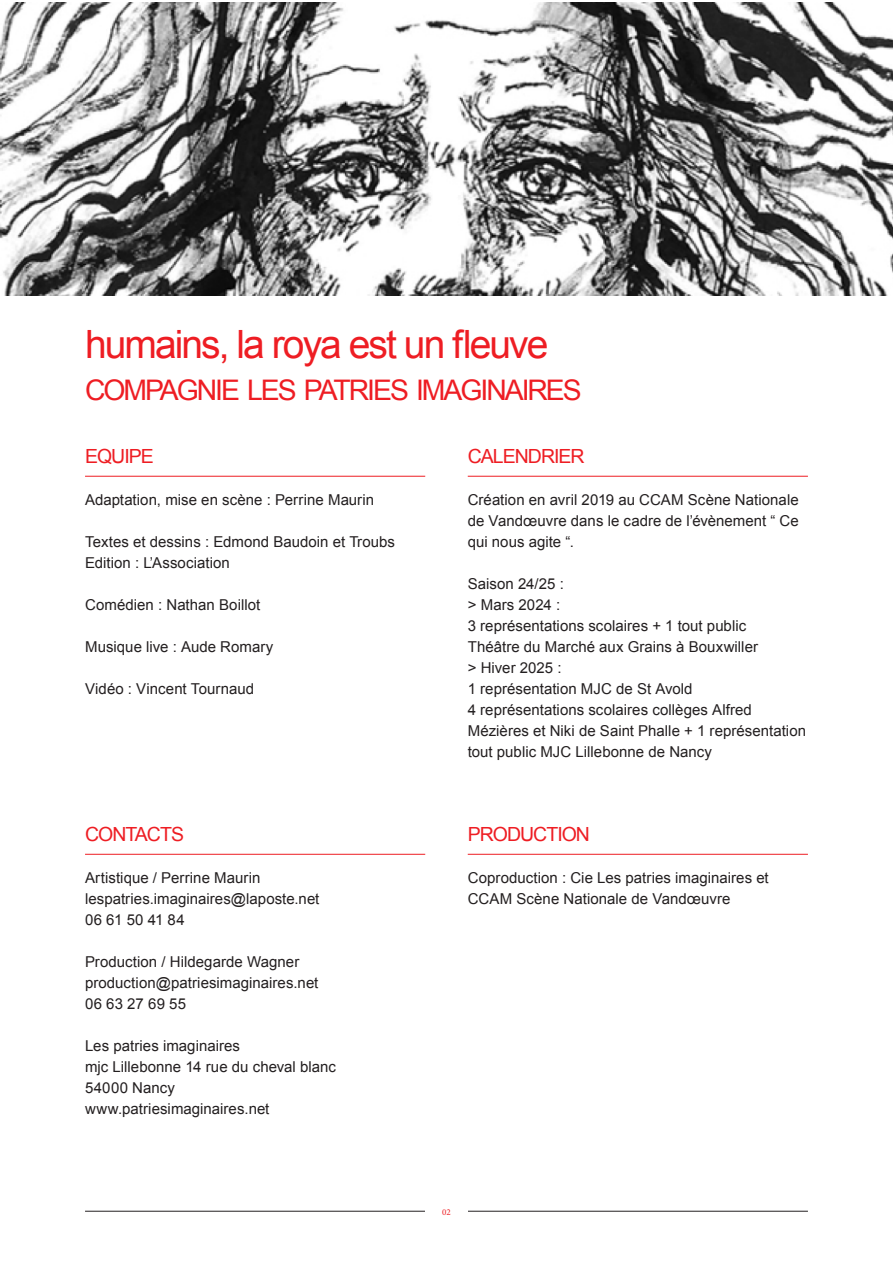
<style>
.page{position:relative;width:893px;height:1263px;background:#fff}
.page>*{position:absolute;margin:0;border:0;box-sizing:border-box;transform-origin:0 0}
.t1{font:39px "Arial";letter-spacing:-.05em;color:#ee1d23}
.t2{font:28.35px "Arial";letter-spacing:-.07em;color:#ee1d23}
.t3{font:19.5px "Arial";letter-spacing:-.05em;color:#ee1d23}
.t4{font:15px/21px "Arial";letter-spacing:.005em;color:#231f20}
.t5{font:9px "Minion Pro";color:#ee1d23}
</style>
<div class="page">
<hr style="left:85px;top:1211px;width:723px;height:1px;background:#231f20">
<div style="left:425px;top:1207px;width:43px;height:9px;background:#fff"></div>
<hr style="left:85px;top:476px;width:340px;height:1px;background:#ee1d23">
<hr style="left:85px;top:854px;width:340px;height:1px;background:#ee1d23">
<hr style="left:468px;top:476px;width:340px;height:1px;background:#ee1d23">
<hr style="left:468px;top:854px;width:340px;height:1px;background:#ee1d23">
<img style="left:0;top:3px;width:893px;height:292px">
<h1 class="t1" style="left:85px;top:319px;width:465px">humains, la roya est un fleuve</h1>
<h2 class="t2" style="left:85px;top:372px;width:498px">COMPAGNIE LES PATRIES IMAGINAIRES</h2>
<h3 class="t3" style="left:85px;top:443px;width:70px">EQUIPE</h3>
<p class="t4" style="left:85px;top:489px;width:291px">Adaptation, mise en scène : Perrine Maurin</p>
<p class="t4" style="left:85px;top:531px;width:311px">Textes et dessins : Edmond Baudoin et Troubs<br>Edition : L’Association</p>
<p class="t4" style="left:85px;top:594px;width:177px">Comédien : Nathan Boillot</p>
<p class="t4" style="left:85px;top:636px;width:190px">Musique live : Aude Romary</p>
<p class="t4" style="left:85px;top:678px;width:171px">Vidéo : Vincent Tournaud</p>
<h3 class="t3" style="left:85px;top:821px;width:100px">CONTACTS</h3>
<p class="t4" style="left:85px;top:867px;width:236px">Artistique / Perrine Maurin lespatries.imaginaires@laposte.net<br>06 61 50 41 84</p>
<p class="t4" style="left:85px;top:951px;width:235px">Production / Hildegarde Wagner production@patriesimaginaires.net<br>06 63 27 69 55</p>
<p class="t4" style="left:85px;top:1035px;width:252px">Les patries imaginaires<br>mjc Lillebonne 14 rue du cheval blanc<br>54000 Nancy www.patriesimaginaires.net</p>
<h3 class="t3" style="left:468px;top:443px;width:118px">CALENDRIER</h3>
<p class="t4" style="left:468px;top:489px;width:333px;text-align:justify">Création en avril 2019 au CCAM Scène Nationale de Vandœuvre dans le cadre de l’évènement “ Ce qui nous agite “.</p>
<p class="t4" style="left:468px;top:573px;width:340px">Saison 24/25 :<br>&gt; Mars 2024 :<br>3 représentations scolaires + 1 tout public<br>Théâtre du Marché aux Grains à Bouxwiller<br>&gt; Hiver 2025 :<br>1 représentation MJC de St Avold<br>4 représentations scolaires collèges Alfred<br>Mézières et Niki de Saint Phalle + 1 représentation tout public MJC Lillebonne de Nancy</p>
<h3 class="t3" style="left:468px;top:821px;width:124px">PRODUCTION</h3>
<p class="t4" style="left:468px;top:867px;width:302px">Coproduction : Cie Les patries imaginaires et<br>CCAM Scène Nationale de Vandœuvre</p>
<p class="t5" style="left:442px;top:1206px;width:10px">02</p>
</div>
